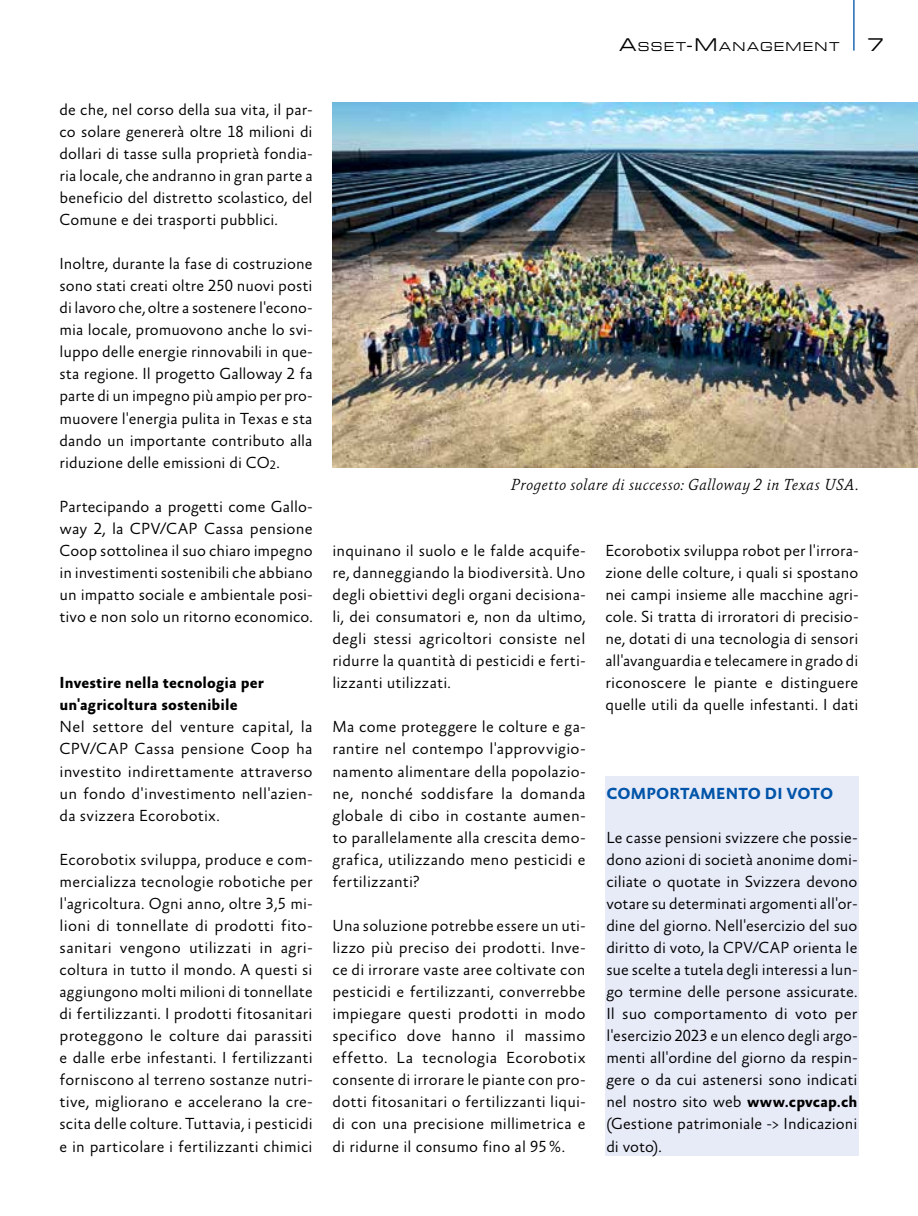
<style>
.page{position:relative;width:918px;height:1216px;background:#fff}
.page>*{position:absolute;margin:0;border:0;box-sizing:border-box;transform-origin:0 0}
.t1{font:expanded 17.5px "Square 721 BT";color:#000}
.t2{font:300 16.28px/22.1px "Absara Sans TF";letter-spacing:.005em;color:#000;text-align:justify}
.t3{font:700 16.28px/22.1px "Absara Sans TF";letter-spacing:.005em;color:#000}
.t4{font:italic 300 16.28px "Absara TF";color:#000}
.t5{font:700 16.28px "Absara Sans TF";letter-spacing:.01em;color:#0054a9}
.t6{font:expanded 12.25px "Square 721 BT";letter-spacing:.105em;color:#000}
.s1{font-size:17.5px}
.s2{font-weight:700}
</style>
<div class="page">
<hr style="left:853px;top:0;width:1px;height:51px;background:#0054a9">
<div style="left:605px;top:776px;width:253px;height:380px;background:#e7eaf7"></div>
<img style="left:332px;top:103px;width:586px;height:364px">
<p class="t6" style="left:619px;top:39px;width:221px"><span class="s1">A</span>SSET<span class="s1">-M</span>ANAGEMENT</p>
<p class="t1" style="left:867px;top:34px;width:18px">7</p>
<p class="t2" style="left:60px;top:99px;width:255px">de che, nel corso della sua vita, il par&shy;co solare genererà oltre 18 milioni di dollari di tasse sulla proprietà fondia&shy;ria locale, che andranno in gran parte a beneficio del distretto scolastico, del Comune e dei trasporti pubblici.</p>
<p class="t2" style="left:60px;top:253px;width:255px">Inoltre, durante la fase di costruzione sono stati creati oltre 250 nuovi posti di lavoro che, oltre a sostenere l'econo&shy;mia locale, promuovono anche lo svi&shy;luppo delle energie rinnovabili in que&shy;sta regione. Il progetto Galloway 2 fa parte di un impegno più ampio per pro&shy;muovere l'energia pulita in Texas e sta dando un importante contributo alla riduzione delle emissioni di CO<sub>2</sub>.</p>
<p class="t2" style="left:60px;top:496px;width:255px">Partecipando a progetti come Gallo&shy;way 2, la CPV/CAP Cassa pensione Coop sottolinea il suo chiaro impegno in investimenti sostenibili che abbiano un impatto sociale e ambientale posi&shy;tivo e non solo un ritorno economico.</p>
<p class="t3" style="left:60px;top:672px;width:206px">Investire nella tecnologia per un'agricoltura sostenibile</p>
<p class="t2" style="left:60px;top:716px;width:255px">Nel settore del venture capital, la CPV/CAP Cassa pensione Coop ha investito indirettamente attraverso un fondo d'investimento nell'azien&shy;da svizzera Ecorobotix.</p>
<p class="t2" style="left:60px;top:849px;width:255px">Ecorobotix sviluppa, produce e com&shy;mercializza tecnologie robotiche per l'agricoltura. Ogni anno, oltre 3,5 mi&shy;lioni di tonnellate di prodotti fito&shy;sanitari vengono utilizzati in agri&shy;coltura in tutto il mondo. A questi si aggiungono molti milioni di tonnellate di fertilizzanti. I prodotti fitosanitari proteggono le colture dai parassiti e dalle erbe infestanti. I fertilizzanti forniscono al terreno sostanze nutri&shy;tive, migliorano e accelerano la cre&shy;scita delle colture. Tuttavia, i pesticidi e in particolare i fertilizzanti chimici</p>
<p class="t4" style="left:511px;top:475px;width:349px">Progetto solare di successo: Galloway 2 in Texas USA.</p>
<p class="t2" style="left:332px;top:540px;width:255px">inquinano il suolo e le falde acquife&shy;re, danneggiando la biodiversità. Uno degli obiettivi degli organi decisiona&shy;li, dei consumatori e, non da ultimo, degli stessi agricoltori consiste nel ridurre la quantità di pesticidi e ferti&shy;lizzanti utilizzati.</p>
<p class="t2" style="left:332px;top:716px;width:255px">Ma come proteggere le colture e ga&shy;rantire nel contempo l'approvvigio&shy;namento alimentare della popolazio&shy;ne, nonché soddisfare la domanda globale di cibo in costante aumen&shy;to parallelamente alla crescita demo&shy;grafica, utilizzando meno pesticidi e fertilizzanti?</p>
<p class="t2" style="left:332px;top:915px;width:255px">Una soluzione potrebbe essere un uti&shy;lizzo più preciso dei prodotti. Inve&shy;ce di irrorare vaste aree coltivate con pesticidi e fertilizzanti, converrebbe impiegare questi prodotti in modo specifico dove hanno il massimo effetto. La tecnologia Ecorobotix consente di irrorare le piante con pro&shy;dotti fitosanitari o fertilizzanti liqui&shy;di con una precisione millimetrica e di ridurne il consumo fino al 95%.</p>
<p class="t2" style="left:605px;top:540px;width:254px">Ecorobotix sviluppa robot per l'irrora&shy;zione delle colture, i quali si spostano nei campi insieme alle macchine agri&shy;cole. Si tratta di irroratori di precisio&shy;ne, dotati di una tecnologia di sensori all'avanguardia e telecamere in grado di riconoscere le piante e distinguere quelle utili da quelle infestanti. I dati</p>
<p class="t5" style="left:606px;top:784px;width:228px">COMPORTAMENTO DI VOTO</p>
<p class="t2" style="left:606px;top:827px;width:253px">Le casse pensioni svizzere che possie&shy;dono azioni di società anonime domi&shy;ciliate o quotate in Svizzera devono votare su determinati argomenti all'or&shy;dine del giorno. Nell'esercizio del suo diritto di voto, la CPV/CAP orienta le sue scelte a tutela degli interessi a lun&shy;go termine delle persone assicurate.<br>Il suo comportamento di voto per l'esercizio 2023 e un elenco degli argo&shy;menti all'ordine del giorno da respin&shy;gere o da cui astenersi sono indicati nel nostro sito web <span class="s2">www.cpvcap.ch </span>(Gestione patrimoniale -&gt; Indicazioni di voto).</p>
</div>
